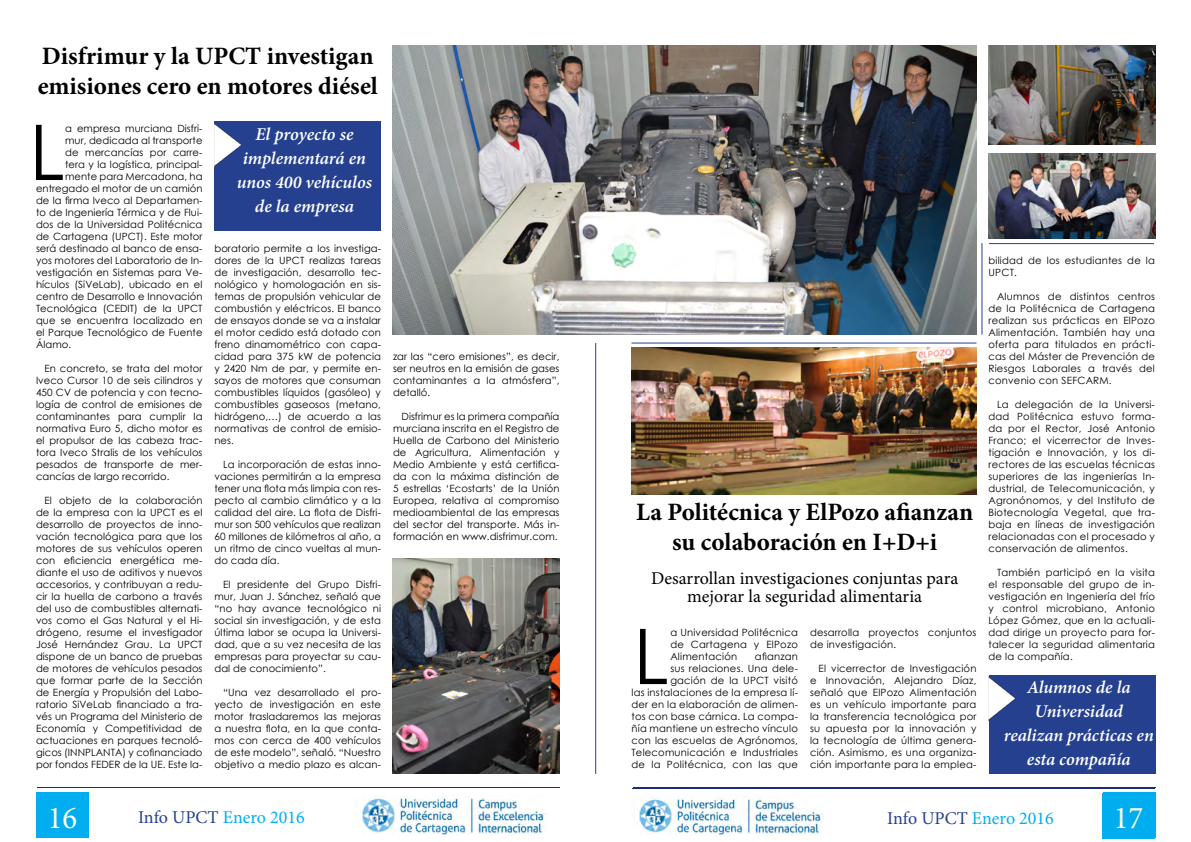
<style>
.page{position:relative;width:1191px;height:842px;background:#fff}
.page>*{position:absolute;margin:0;border:0;box-sizing:border-box;transform-origin:0 0}
.t1{font:76.8px "Century Gothic";color:#000}
.t2{font:31.8px "Minion Pro";color:#fff;scale:.96 1}
.t3{font:700 25px/30px "Minion Pro";color:#000}
.t4{font:italic 600 18px/24px "Minion Pro";letter-spacing:-.005em;color:#fff;text-align:center}
.t5{font:18px/18px "Minion Pro";color:#000;text-align:center}
.t6{font:18px "Minion Pro";color:#00aeef}
.t7{font:10px/12px "Century Gothic";letter-spacing:.005em;color:#000;text-align:justify}
.s1{color:#25408f}
</style>
<div class="page">
<div style="left:37px;top:792px;width:52px;height:45px;background:#00aeef"></div>
<hr style="left:37px;top:787px;width:522px;height:1px;background:#1d2b7a">
<hr style="left:633px;top:788px;width:522px;height:1px;background:#1d2b7a">
<img style="left:362px;top:796px;width:184px;height:39px">
<div style="left:1102px;top:793px;width:52px;height:46px;background:#00aeef"></div>
<hr style="left:632px;top:788px;width:522px;height:1px;background:#1d2b7a">
<img style="left:639px;top:797px;width:184px;height:39px">
<img style="left:393px;top:45px;width:583px;height:289px">
<img style="left:393px;top:558px;width:166px;height:216px">
<img style="left:989px;top:45px;width:166px;height:100px">
<img style="left:989px;top:153px;width:166px;height:86px">
<hr style="left:631px;top:342px;width:345px;height:1px;background:#25408f">
<div style="left:214px;top:122px;width:167px;height:109px;background:#25408f"></div>
<img style="left:214px;top:123px;width:27px;height:44px">
<img style="left:631px;top:348px;width:345px;height:146px">
<div style="left:989px;top:675px;width:166px;height:99px;background:#25408f"></div>
<img style="left:989px;top:677px;width:26px;height:43px">
<hr style="left:989px;top:243px;width:165px;height:1px;background:#25408f">
<hr style="left:981px;top:243px;width:1px;height:91px;background:#25408f">
<hr style="left:595px;top:343px;width:1px;height:431px;background:#25408f">
<h3 class="t3" style="left:38px;top:40px;width:342px">Disfrimur y la UPCT investigan emisiones cero en motores diésel</h3>
<h1 class="t1" style="left:29px;top:99px;width:37px">L</h1>
<p class="t7" style="left:65px;top:122px;width:139px">a empresa murciana Disfri-</p>
<h3 class="t4" style="left:237px;top:122px;width:137px">El proyecto se implementará en unos 400 vehículos de la empresa</h3>
<p class="t7" style="left:65px;top:134px;width:139px">mur, dedicada al transporte</p>
<p class="t7" style="left:65px;top:146px;width:139px">de mercancías por carre-</p>
<p class="t7" style="left:65px;top:158px;width:139px">tera y la logística, principal-</p>
<p class="t7" style="left:65px;top:170px;width:139px">mente para Mercadona, ha</p>
<p class="t7" style="left:36px;top:182px;width:168px">entregado el motor de un camión</p>
<p class="t7" style="left:36px;top:194px;width:168px">de la firma Iveco al Departamen-</p>
<p class="t7" style="left:36px;top:206px;width:168px">to de Ingeniería Térmica y de Flui-</p>
<p class="t7" style="left:36px;top:218px;width:168px">dos de la Universidad Politécnica</p>
<p class="t7" style="left:36px;top:230px;width:168px">de Cartagena (UPCT). Este motor</p>
<p class="t7" style="left:36px;top:242px;width:168px">será destinado al banco de ensa-</p>
<p class="t7" style="left:36px;top:254px;width:168px">yos motores del Laboratorio de In-</p>
<p class="t7" style="left:36px;top:266px;width:168px">vestigación en Sistemas para Ve-</p>
<p class="t7" style="left:36px;top:278px;width:168px">hículos (SiVeLab), ubicado en el</p>
<p class="t7" style="left:36px;top:290px;width:168px">centro de Desarrollo e Innovación</p>
<p class="t7" style="left:36px;top:302px;width:168px">Tecnológica (CEDIT) de la UPCT</p>
<p class="t7" style="left:36px;top:314px;width:168px">que se encuentra localizado en</p>
<p class="t7" style="left:36px;top:326px;width:168px">el Parque Tecnológico de Fuente</p>
<p class="t7" style="left:36px;top:338px;width:37px">Álamo.</p>
<p class="t7" style="left:36px;top:362px;width:168px;text-indent:8px">En concreto, se trata del motor Iveco Cursor 10 de seis cilindros y 450 CV de potencia y con tecno&shy;logía de control de emisiones de contaminantes para cumplir la normativa Euro 5, dicho motor es el propulsor de las cabeza trac&shy;tora Iveco Stralis de los vehículos pesados de transporte de mer&shy;cancías de largo recorrido.</p>
<p class="t7" style="left:36px;top:494px;width:168px;text-indent:8px">El objeto de la colaboración de la empresa con la UPCT es el desarrollo de proyectos de inno&shy;vación tecnológica para que los motores de sus vehículos operen con eficiencia energética me&shy;diante el uso de aditivos y nuevos accesorios, y contribuyan a redu&shy;cir la huella de carbono a través del uso de combustibles alternati&shy;vos como el Gas Natural y el Hi&shy;drógeno, resume el investigador José Hernández Grau. La UPCT dispone de un banco de pruebas de motores de vehículos pesados que formar parte de la Sección de Energía y Propulsión del Labo&shy;ratorio SiVeLab financiado a tra&shy;vés un Programa del Ministerio de Economía y Competitividad de actuaciones en parques tecnoló&shy;gicos (INNPLANTA) y cofinanciado por fondos FEDER de la UE. Este la-</p>
<p class="t7" style="left:214px;top:242px;width:168px">boratorio permite a los investiga&shy;dores de la UPCT realizas tareas de investigación, desarrollo tec&shy;nológico y homologación en sis&shy;temas de propulsión vehicular de combustión y eléctricos. El banco de ensayos donde se va a instalar el motor cedido está dotado con freno dinamométrico con capa&shy;cidad para 375 kW de potencia y 2420 Nm de par, y permite en&shy;sayos de motores que consuman combustibles líquidos (gasóleo) y combustibles gaseosos (metano, hidrógeno,…) de acuerdo a las normativas de control de emisio&shy;nes.</p>
<p class="t7" style="left:214px;top:458px;width:168px;text-indent:8px">La incorporación de estas inno&shy;vaciones permitirán a la empresa tener una flota más limpia con res&shy;pecto al cambio climático y a la calidad del aire. La flota de Disfri&shy;mur son 500 vehículos que realizan 60 millones de kilómetros al año, a un ritmo de cinco vueltas al mun&shy;do cada día.</p>
<p class="t7" style="left:214px;top:578px;width:168px;text-indent:8px">El presidente del Grupo Disfri&shy;mur, Juan J. Sánchez, señaló que “no hay avance tecnológico ni social sin investigación, y de esta última labor se ocupa la Universi&shy;dad, que a su vez necesita de las empresas para proyectar su cau&shy;dal de conocimiento”.</p>
<p class="t7" style="left:214px;top:686px;width:168px;text-indent:8px">“Una vez desarrollado el pro&shy;yecto de investigación en este motor trasladaremos las mejoras a nuestra flota, en la que conta&shy;mos con cerca de 400 vehículos de este modelo”, señaló. “Nuestro objetivo a medio plazo es alcan-</p>
<p class="t7" style="left:393px;top:350px;width:168px">zar las “cero emisiones”, es decir, ser neutros en la emisión de gases contaminantes a la atmósfera”, detalló.</p>
<p class="t7" style="left:393px;top:410px;width:168px;text-indent:8px">Disfrimur es la primera compañía murciana inscrita en el Registro de Huella de Carbono del Ministerio de Agricultura, Alimentación y Medio Ambiente y está certifica&shy;da con la máxima distinción de 5 estrellas ‘Ecostarts’ de la Unión Europea, relativa al compromiso medioambiental de las empresas del sector del transporte. Más in&shy;formación en www.disfrimur.com.</p>
<h3 class="t3" style="left:636px;top:497px;width:339px;text-align:center">La Politécnica y ElPozo afianzan su colaboración en I+D+i</h3>
<h3 class="t5" style="left:651px;top:569px;width:309px">Desarrollan investigaciones conjuntas para mejorar la seguridad alimentaria</h3>
<h1 class="t1" style="left:633px;top:603px;width:37px">L</h1>
<p class="t7" style="left:670px;top:626px;width:129px">a Universidad Politécnica de Cartagena y ElPozo Alimentación</p>
<p class="t7" style="left:631px;top:650px;width:168px;text-align:right">afianzan<br>sus relaciones. Una dele-<br>gación de la UPCT visitó<br>las instalaciones de la empresa lí&shy;der en la elaboración de alimen&shy;tos con base cárnica. La compa&shy;ñía mantiene un estrecho vínculo con las escuelas de Agrónomos,<br>Telecomunicación e Industriales de la Politécnica, con las que</p>
<p class="t7" style="left:810px;top:626px;width:168px">desarrolla proyectos conjuntos de investigación.</p>
<p class="t7" style="left:810px;top:662px;width:168px;text-indent:8px">El vicerrector de Investigación e Innovación, Alejandro Díaz, señaló que ElPozo Alimentación es un vehículo importante para la transferencia tecnológica por su apuesta por la innovación y la tecnología de última genera&shy;ción. Asimismo, es una organiza&shy;ción importante para la emplea-</p>
<p class="t7" style="left:988px;top:254px;width:168px">bilidad de los estudiantes de la<br>UPCT.</p>
<p class="t7" style="left:988px;top:290px;width:168px;text-indent:8px">Alumnos de distintos centros de la Politécnica de Cartagena realizan sus prácticas en ElPozo Alimentación. También hay una oferta para titulados en prácti&shy;cas del Máster de Prevención de Riesgos Laborales a través del convenio con SEFCARM.</p>
<p class="t7" style="left:988px;top:398px;width:168px;text-indent:8px">La delegación de la Universi&shy;dad Politécnica estuvo forma&shy;da por el Rector, José Antonio Franco; el vicerrector de Inves&shy;tigación e Innovación, y los di&shy;rectores de las escuelas técnicas superiores de las ingenierías In&shy;dustrial, de Telecomunicación, y Agronónomos, y del Instituto de Biotecnología Vegetal, que tra&shy;baja en líneas de investigación relacionadas con el procesado y conservación de alimentos.</p>
<p class="t7" style="left:988px;top:566px;width:168px;text-indent:8px">También participó en la visita el responsable del grupo de in&shy;vestigación en Ingeniería del frío y control microbiano, Antonio López Gómez, que en la actuali&shy;dad dirige un proyecto para for&shy;talecer la seguridad alimentaria de la compañía.</p>
<h3 class="t4" style="left:1004px;top:675px;width:151px">Alumnos de la<br>Universidad realizan prácticas en esta compañía</h3>
<h2 class="t2" style="left:48px;top:797px;width:32px">16</h2>
<h2 class="t2" style="left:1122px;top:797px;width:17px">3</h2>
<h3 class="t6" style="left:138px;top:805px;width:168px"><span class="s1">Info UPCT</span> Enero 2016</h3>
<h3 class="t6" style="left:887px;top:806px;width:168px"><span class="s1">Info UPCT</span> Enero 2016</h3>
<h2 class="t2" style="left:1113px;top:797px;width:32px">17</h2>
</div>
